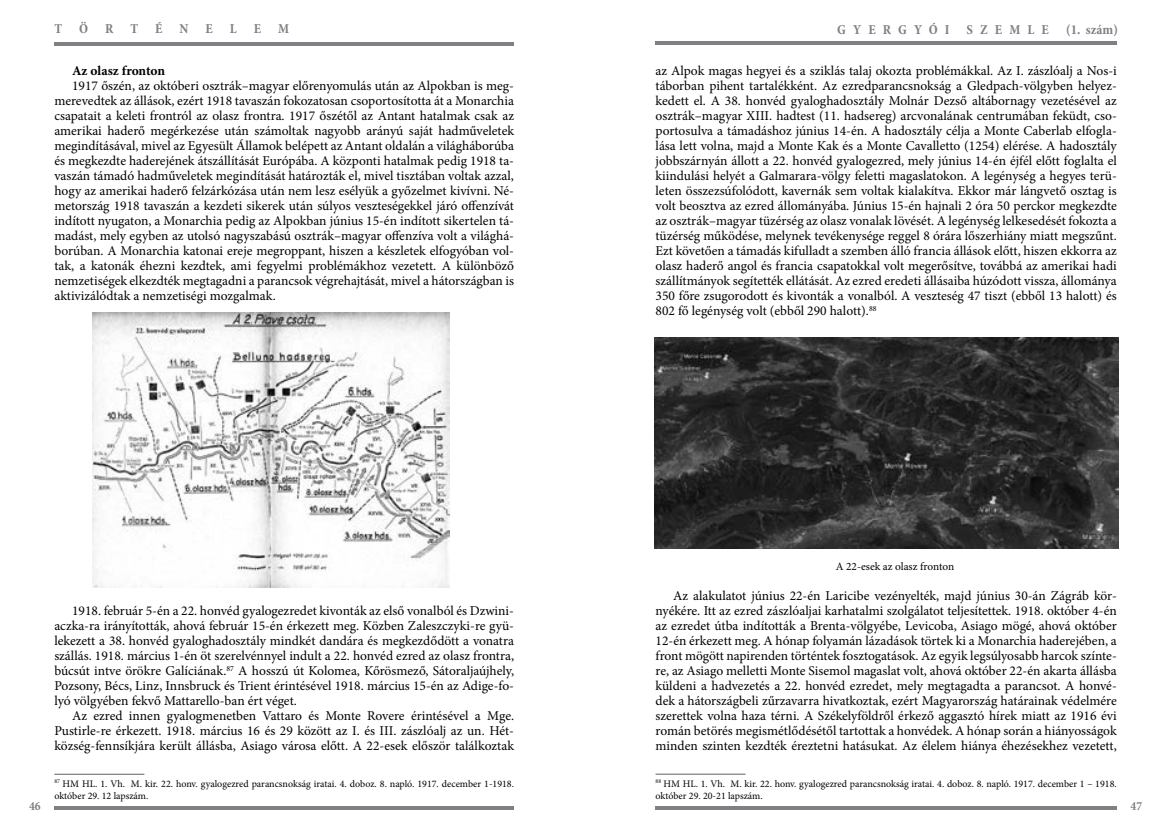
<style>
.page{position:relative;width:1170px;height:833px;background:#fff}
.page>*{position:absolute;margin:0;border:0;box-sizing:border-box;transform-origin:0 0}
.t1{font:700 condensed 13.75px "Minion Pro";letter-spacing:.52em;color:#7e8083}
.t2{font:13.5px/15px "Minion Pro";color:#000;text-align:justify}
.t3{font:700 13.5px "Minion Pro";letter-spacing:-.005em;color:#000}
.t4{font:700 condensed 12.5px "Minion Pro";color:#7e8083}
.t5{font:11.25px "Minion Pro";color:#000}
.t6{font:10px/12.5px "Minion Pro";color:#000}
</style>
<div class="page">
<hr style="left:54px;top:806px;width:460px;height:4px;background:#7e8083">
<hr style="left:655px;top:806px;width:461px;height:3px;background:#7e8083">
<hr style="left:54px;top:42px;width:460px;height:3px;background:#7e8083">
<hr style="left:655px;top:42px;width:461px;height:3px;background:#7e8083">
<hr style="left:655px;top:773px;width:90px;height:2px;background:#7e8083">
<img style="left:654px;top:337px;width:464px;height:212px">
<hr style="left:54px;top:773px;width:90px;height:2px;background:#7e8083">
<img style="left:93px;top:313px;width:356px;height:274px">
<p class="t1" style="left:54px;top:19px;width:236px">T Ö R T É N E L E M</p>
<p class="t1" style="left:837px;top:20px;width:213px">GYERGYÓI SZEMLE</p>
<p class="t1" style="left:1066px;top:20px;width:53px">(1. szám)</p>
<p class="t3" style="left:72px;top:61px;width:95px">Az olasz fronton</p>
<p class="t2" style="left:54px;top:78px;width:461px;text-indent:18px">1917 őszén, az októberi osztrák–magyar előrenyomulás után az Alpokban is meg&shy;merevedtek az állások, ezért 1918 tavaszán fokozatosan csoportosította át a Monarchia csapatait a keleti frontról az olasz frontra. 1917 őszétől az Antant hatalmak csak az amerikai haderő megérkezése után számoltak nagyobb arányú saját hadműveletek megindításával, mivel az Egyesült Államok belépett az Antant oldalán a világháborúba és megkezdte haderejének átszállítását Európába. A központi hatalmak pedig 1918 ta&shy;vaszán támadó hadműveletek megindítását határozták el, mivel tisztában voltak azzal, hogy az amerikai haderő felzárkózása után nem lesz esélyük a győzelmet kivívni. Né&shy;metország 1918 tavaszán a kezdeti sikerek után súlyos veszteségekkel járó offenzívát indított nyugaton, a Monarchia pedig az Alpokban június 15-én indított sikertelen tá&shy;madást, mely egyben az utolsó nagyszabású osztrák–magyar offenzíva volt a világhá&shy;borúban. A Monarchia katonai ereje megroppant, hiszen a készletek elfogyóban vol&shy;tak, a katonák éhezni kezdtek, ami fegyelmi problémákhoz vezetett. A különböző nemzetiségek elkezdték megtagadni a parancsok végrehajtását, mivel a hátországban is aktivizálódtak a nemzetiségi mozgalmak.</p>
<p class="t2" style="left:655px;top:63px;width:463px">az Alpok magas hegyei és a sziklás talaj okozta problémákkal. Az I. zászlóalj a Nos-i táborban pihent tartalékként. Az ezredparancsnokság a Gledpach-völgyben helyez&shy;kedett el. A 38. honvéd gyaloghadosztály Molnár Dezső altábornagy vezetésével az osztrák–magyar XIII . hadtest (11. hadsereg) arcvonalának centrumában feküdt, cso&shy;portosulva a támadáshoz június 14-én. A hadosztály célja a Monte Caberlab elfogla&shy;lása lett volna, majd a Monte Kak és a Monte Cavalletto (1254) elérése. A hadosztály jobbszárnyán állott a 22. honvéd gyalogezred, mely június 14-én éjfél előtt foglalta el kiindulási helyét a Galmarara-völgy feletti magaslatokon. A legénység a hegyes terü&shy;leten összezsúfolódott, kavernák sem voltak kialakítva. Ekkor már lángvető osztag is volt beosztva az ezred állományába. Június 15-én hajnali 2 óra 50 perckor megkezdte az osztrák–magyar tüzérség az olasz vonalak lövését. A legénység lelkesedését fokozta a tüzérség működése, melynek tevékenysége reggel 8 órára lőszerhiány miatt megszűnt.<br>Ezt követően a támadás kifulladt a szemben álló francia állások előtt, hiszen ekkorra az olasz haderő angol és francia csapatokkal volt megerősítve, továbbá az amerikai hadi szállítmányok segítették ellátását. Az ezred eredeti állásaiba húzódott vissza, állománya 350 főre zsugorodott és kivonták a vonalból. A veszteség 47 tiszt (ebből 13 halott) és 802 fő legénység volt (ebből 290 halott).<sup>88</sup></p>
<p class="t5" style="left:835px;top:559px;width:120px">A 22-esek az olasz fronton</p>
<p class="t2" style="left:655px;top:588px;width:463px;text-indent:18px">Az alakulatot június 22-én Laricibe vezényelték, majd június 30-án Zágráb kör&shy;nyékére. Itt az ezred zászlóaljai karhatalmi szolgálatot teljesítettek. 1918. október 4-én az ezredet útba indították a Brenta-völgyébe, Levicoba, Asiago mögé, ahová október 12-én érkezett meg. A hónap folyamán lázadások törtek ki a Monarchia haderejében, a front mögött napirenden történtek fosztogatások. Az egyik legsúlyosabb harcok színte&shy;re, az Asiago melletti Monte Sisemol magaslat volt, ahová október 22-én akarta állásba küldeni a hadvezetés a 22. honvéd ezredet, mely megtagadta a parancsot. A honvé&shy;dek a hátországbeli zűrzavarra hivatkoztak, ezért Magyarország határainak védelmére szerettek volna haza térni. A Székelyföldről érkező aggasztó hírek miatt az 1916 évi román betörés megismétlődésétől tartottak a honvédek. A hónap során a hiányosságok minden szinten kezdték éreztetni hatásukat. Az élelem hiánya éhezésekhez vezetett,</p>
<p class="t6" style="left:655px;top:777px;width:462px"><sup>88</sup> HM HL. 1. Vh. M. kir. 22. honv. gyalogezred parancsnokság iratai. 4. doboz. 8. napló. 1917. december 1 – 1918. október 29. 20-21 lapszám.</p>
<p class="t2" style="left:54px;top:603px;width:461px;text-indent:18px">1918. február 5-én a 22. honvéd gyalogezredet kivonták az első vonalból és Dzwini&shy;aczka-ra irányították, ahová február 15-én érkezett meg. Közben Zaleszczyki-re gyü&shy;lekezett a 38. honvéd gyaloghadosztály mindkét dandára és megkezdődött a vonatra szállás. 1918. március 1-én öt szerelvénnyel indult a 22. honvéd ezred az olasz frontra, búcsút intve örökre Galíciának.<sup>87</sup> A hosszú út Kolomea, Kőrösmező, Sátoraljaújhely, Pozsony, Bécs, Linz, Innsbruck és Trient érintésével 1918. március 15-én az Adige-fo&shy;lyó völgyében fekvő Mattarello-ban ért véget.</p>
<p class="t2" style="left:54px;top:708px;width:461px;text-indent:18px">Az ezred innen gyalogmenetben Vattaro és Monte Rovere érintésével a Mge.<br>Pustirle-re érkezett. 1918. március 16 és 29 között az I. és III . zászlóalj az un. Hét&shy;község-fennsíkjára került állásba, Asiago városa előtt. A 22-esek először találkoztak</p>
<p class="t6" style="left:54px;top:777px;width:461px"><sup>87</sup> HM HL. 1. Vh. M. kir. 22. honv. gyalogezred parancsnokság iratai. 4. doboz. 8. napló. 1917. december 1-1918. október 29. 12 lapszám.</p>
<p class="t4" style="left:29px;top:797px;width:13px">46</p>
<p class="t4" style="left:1130px;top:797px;width:13px">47</p>
</div>
